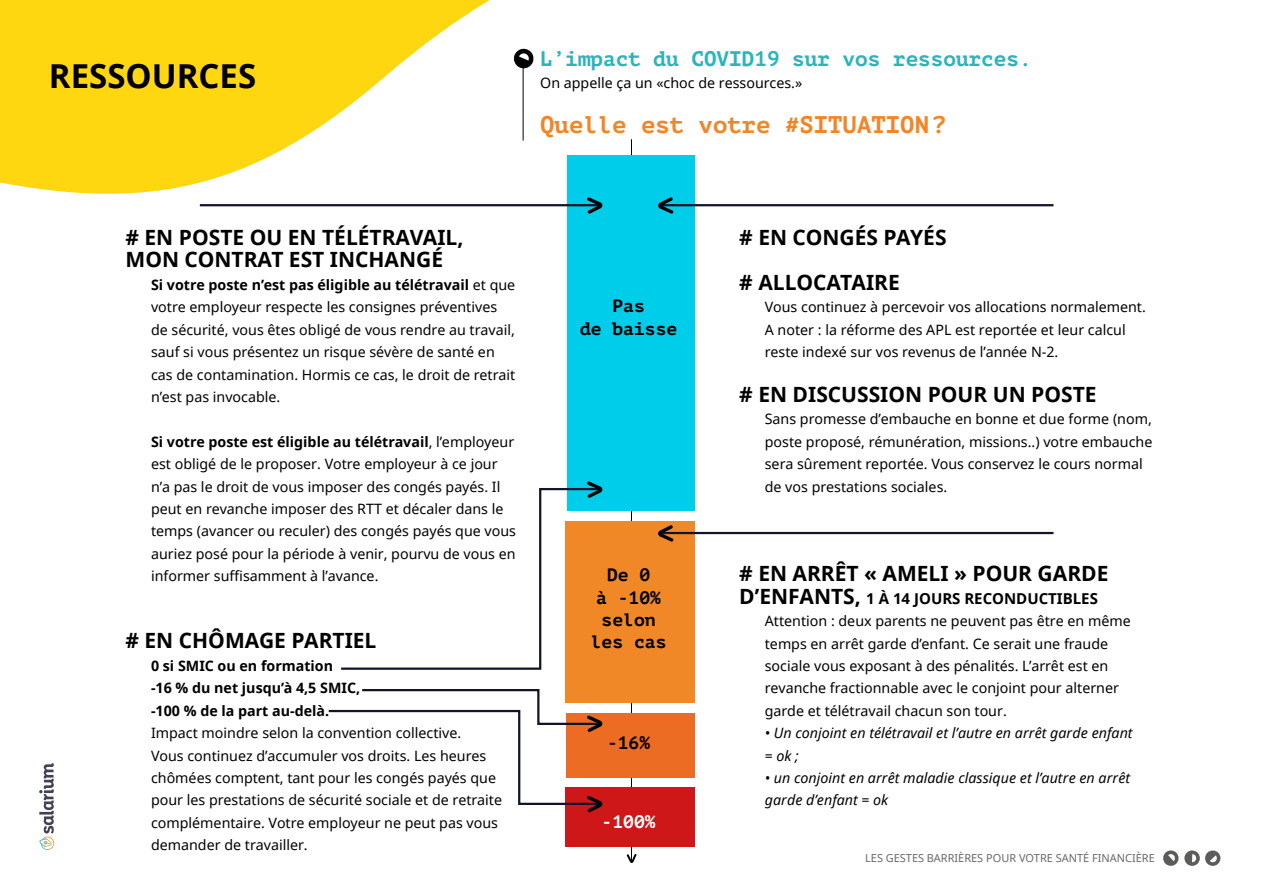
<style>
.page{position:relative;width:1263px;height:893px;background:#fff}
.page>*{position:absolute;margin:0;border:0;box-sizing:border-box;transform-origin:0 0}
.t1{font:700 33px "Noto Sans";color:#000}
.t2{font:700 24px "PT Mono";color:#f18628}
.t3{font:700 21px/22.4px "Noto Sans";color:#000}
.t4{font:700 21px "PT Mono";color:#28b6be}
.t5{font:700 18px/22.4px "PT Mono";color:#000;text-align:center}
.t6{font:700 18px "PT Mono";color:#fff}
.t7{font:700 15px "Noto Sans";color:#000}
.t8{font:14.25px/22.4px "Noto Sans";color:#000}
.t9{font:italic 14.25px/22.4px "Noto Sans";color:#000}
.t10{font:700 14.25px/22.4px "Noto Sans";color:#000}
.t11{font:10.95px "Noto Sans";color:#686868}
.s1{font-weight:700}
.s2{font-size:21px}
</style>
<div class="page">
<svg style="left:0;top:0;width:568px;height:223px;fill:#ffd711"></svg>
<hr style="left:631px;top:139px;width:1px;height:722px;background:#000">
<div style="left:568px;top:155px;width:127px;height:356px;background:#00cdea"></div>
<div style="left:566px;top:521px;width:129px;height:181px;background:#f18828"></div>
<div style="left:566px;top:713px;width:129px;height:64px;background:#ed6c23"></div>
<div style="left:566px;top:788px;width:129px;height:59px;background:#cd1719"></div>
<hr style="left:200px;top:204px;width:400px;height:2px;background:#121427">
<hr style="left:662px;top:532px;width:391px;height:2px;background:#121427">
<hr style="left:660px;top:204px;width:393px;height:2px;background:#121427">
<svg style="left:513px;top:49px;width:21px;height:19px"></svg>
<hr style="left:523px;top:65px;width:1px;height:75px;background:#000">
<svg style="left:341px;top:487px;width:246px;height:184px"></svg>
<svg style="left:1163px;top:850px;width:15px;height:16px"></svg>
<svg style="left:1184px;top:850px;width:36px;height:16px"></svg>
<svg style="left:39px;top:763px;width:15px;height:87px"></svg>
<svg style="left:587px;top:197px;width:15px;height:17px"></svg>
<svg style="left:587px;top:481px;width:15px;height:17px"></svg>
<svg style="left:328px;top:688px;width:274px;height:124px"></svg>
<svg style="left:658px;top:197px;width:16px;height:17px"></svg>
<svg style="left:658px;top:525px;width:16px;height:17px"></svg>
<svg style="left:627px;top:854px;width:10px;height:9px"></svg>
<h1 class="t1" style="left:49px;top:53px;width:209px">RESSOURCES</h1>
<h3 class="t4" style="left:540px;top:46px;width:493px">L’impact du COVID19 sur vos ressources.</h3>
<p class="t8" style="left:540px;top:71px;width:264px">On appelle ça un «choc de ressources.»</p>
<h2 class="t2" style="left:540px;top:110px;width:408px">Quelle est votre #SITUATION?</h2>
<h3 class="t3" style="left:126px;top:226px;width:339px"># EN POSTE OU EN TÉLÉTRAVAIL,<br>MON CONTRAT EST INCHANGÉ</h3>
<p class="t8" style="left:151px;top:273px;width:366px"><span class="s1">Si votre poste n’est pas éligible au télétravail</span> et que votre employeur respecte les consignes préventives de sécurité, vous êtes obligé de vous rendre au travail, sauf si vous présentez un risque sévère de santé en cas de contamination. Hormis ce cas, le droit de retrait n’est pas invocable.</p>
<p class="t8" style="left:151px;top:430px;width:367px"><span class="s1">Si votre poste est éligible au télétravail</span>, l’employeur est obligé de le proposer. Votre employeur à ce jour n’a pas le droit de vous imposer des congés payés. Il peut en revanche imposer des RTT et décaler dans le temps (avancer ou reculer) des congés payés que vous auriez posé pour la période à venir, pourvu de vous en informer suffisamment à l’avance.</p>
<h3 class="t3" style="left:126px;top:629px;width:252px"># EN CHÔMAGE PARTIEL</h3>
<p class="t10" style="left:151px;top:654px;width:211px">0 si SMIC ou en formation<br>-16 % du net jusqu’à 4,5 SMIC, -100 % de la part au-delà.</p>
<p class="t8" style="left:151px;top:721px;width:353px">Impact moindre selon la convention collective.<br>Vous continuez d’accumuler vos droits. Les heures chômées comptent, tant pour les congés payés que pour les prestations de sécurité sociale et de retraite complémentaire. Votre employeur ne peut pas vous demander de travailler.</p>
<p class="t5" style="left:580px;top:295px;width:99px">Pas<br>de baisse</p>
<p class="t5" style="left:591px;top:564px;width:77px">De 0<br>à -10% selon les cas</p>
<p class="t5" style="left:607px;top:732px;width:45px">-16%</p>
<p class="t6" style="left:602px;top:811px;width:55px">-100%</p>
<h3 class="t3" style="left:739px;top:214px;width:209px;line-height:44.8px"># EN CONGÉS PAYÉS # ALLOCATAIRE</h3>
<p class="t8" style="left:765px;top:296px;width:383px">Vous continuez à percevoir vos allocations normalement.<br>A noter : la réforme des APL est reportée et leur calcul reste indexé sur vos revenus de l’année N-2.</p>
<h3 class="t3" style="left:739px;top:383px;width:359px"># EN DISCUSSION POUR UN POSTE</h3>
<p class="t8" style="left:765px;top:408px;width:389px">Sans promesse d’embauche en bonne et due forme (nom, poste proposé, rémunération, missions..) votre embauche sera sûrement reportée. Vous conservez le cours normal de vos prestations sociales.</p>
<h3 class="t3" style="left:739px;top:562px;width:371px"># EN ARRÊT « AMELI » POUR GARDE</h3>
<p class="t7" style="left:739px;top:588px;width:360px"><span class="s2">D’ENFANTS,</span> 1 À 14 JOURS RECONDUCTIBLES</p>
<p class="t8" style="left:765px;top:609px;width:367px">Attention : deux parents ne peuvent pas être en même temps en arrêt garde d’enfant. Ce serait une fraude sociale vous exposant à des pénalités. L’arrêt est en revanche fractionnable avec le conjoint pour alterner garde et télétravail chacun son tour.</p>
<p class="t9" style="left:765px;top:721px;width:369px">• Un conjoint en télétravail et l’autre en arrêt garde enfant = ok ;</p>
<p class="t9" style="left:765px;top:766px;width:367px">• un conjoint en arrêt maladie classique et l’autre en arrêt garde d’enfant = ok</p>
<p class="t11" style="left:865px;top:851px;width:291px">LES GESTES BARRIÈRES POUR VOTRE SANTÉ FINANCIÈRE</p>
</div>
